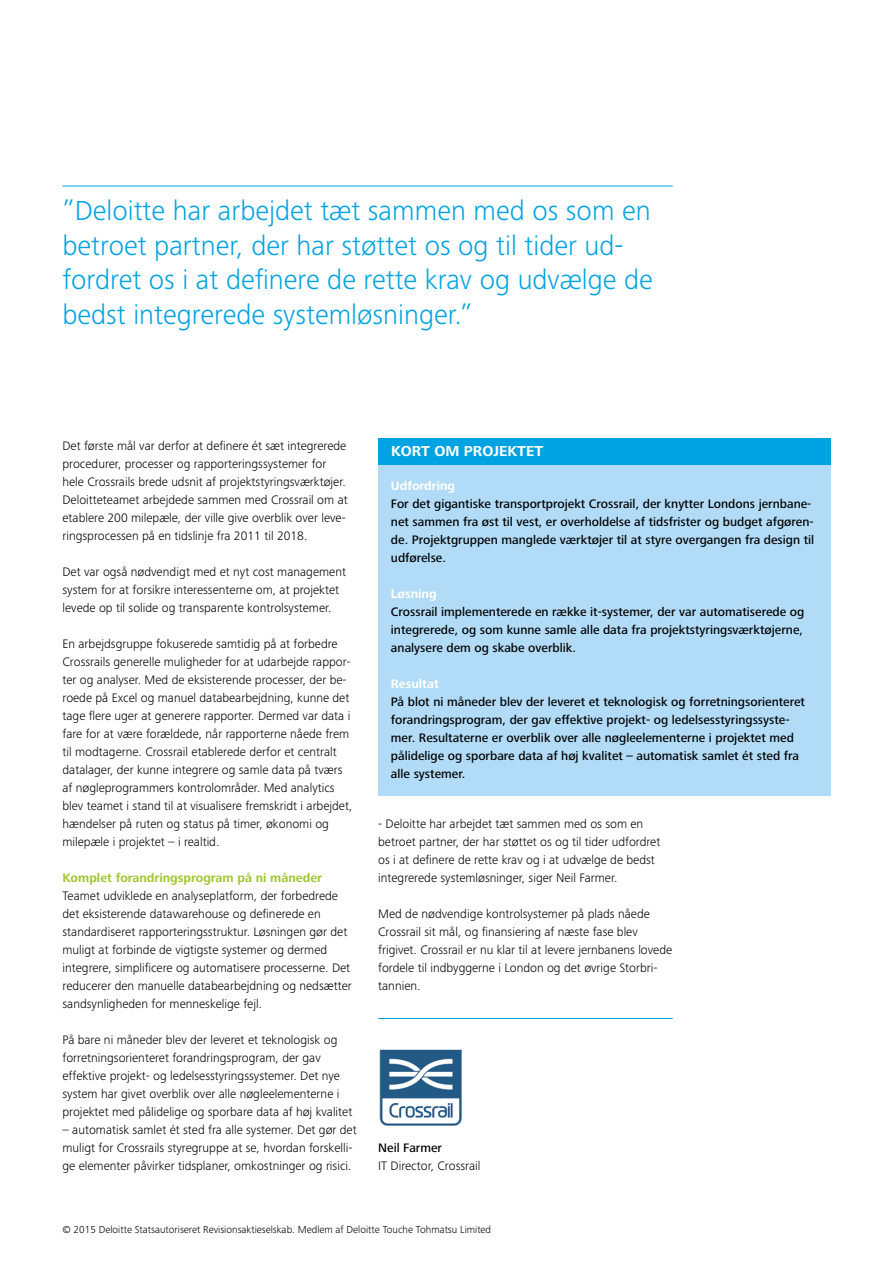
<style>
.page{position:relative;width:893px;height:1263px;background:#fff}
.page>*{position:absolute;margin:0;border:0;box-sizing:border-box;transform-origin:0 0}
.Pull_out_quote_-_fir{font:300 28.5px/34.5px "Frutiger Next Pro";color:#00a3e2}
.Table__header{font:700 15px "Frutiger Next Pro";color:#fff}
.Body{font:300 12.75px/18px "Frutiger Next Pro";color:#000}
.box_main{font:500 12.75px/18px "Frutiger Next Pro";color:#000}
.Subheading_green_8_5{font:700 12.75px "Frutiger Next Pro";color:#a2c632}
.box_subhead{font:700 12.75px "Frutiger Next Pro";color:#fff}
.box_subhead-2{font:300 12.75px "Frutiger Next Pro";color:#000}
.box_subhead-3{font:500 12.75px "Frutiger Next Pro";color:#000}
.t1{font:300 10.5px "Frutiger Next Pro";color:#000}
</style>
<div class="page">
<hr style="left:63px;top:186px;width:610px;height:1px;background:#00a3e2">
<div style="left:378px;top:464px;width:452px;height:332px;background:#b1dbf6"></div>
<div style="left:378px;top:438px;width:452px;height:27px;background:#00a3e2"></div>
<hr style="left:378px;top:1018px;width:295px;height:1px;background:#00a3e2">
<img style="left:379px;top:1049px;width:83px;height:76px">
<p class="Pull_out_quote_-_fir" style="left:63px;top:194px;width:592px">”Deloitte har arbejdet tæt sammen med os som en betroet partner, der har støttet os og til tider ud&shy;fordret os i at definere de rette krav og udvælge de bedst integrerede systemløsninger.”</p>
<p class="Body" style="left:63px;top:437px;width:287px">Det første mål var derfor at definere ét sæt integrerede procedurer, processer og rapporteringssystemer for hele Crossrails brede udsnit af projektstyringsværktøjer.<br>Deloitteteamet arbejdede sammen med Crossrail om at etablere 200 milepæle, der ville give overblik over leve&shy;ringsprocessen på en tidslinje fra 2011 til 2018.</p>
<p class="Body" style="left:63px;top:563px;width:285px">Det var også nødvendigt med et nyt cost management system for at forsikre interessenterne om, at projektet levede op til solide og transparente kontrolsystemer.</p>
<p class="Body" style="left:63px;top:635px;width:291px">En arbejdsgruppe fokuserede samtidig på at forbedre Crossrails generelle muligheder for at udarbejde rappor&shy;ter og analyser. Med de eksisterende processer, der be&shy;roede på Excel og manuel databearbejdning, kunne det tage flere uger at generere rapporter. Dermed var data i fare for at være forældede, når rapporterne nåede frem til modtagerne. Crossrail etablerede derfor et centralt datalager, der kunne integrere og samle data på tværs af nøgleprogrammers kontrolområder. Med analytics blev teamet i stand til at visualisere fremskridt i arbejdet, hændelser på ruten og status på timer, økonomi og milepæle i projektet – i realtid.</p>
<p class="Subheading_green_8_5" style="left:63px;top:870px;width:261px">Komplet forandringsprogram på ni måneder</p>
<p class="Body" style="left:63px;top:887px;width:291px">Teamet udviklede en analyseplatform, der forbedrede det eksisterende datawarehouse og definerede en standardiseret rapporteringsstruktur. Løsningen gør det muligt at forbinde de vigtigste systemer og dermed integrere, simplificere og automatisere processerne. Det reducerer den manuelle databearbejdning og nedsætter sandsynligheden for menneskelige fejl.</p>
<p class="Body" style="left:63px;top:1031px;width:291px">På bare ni måneder blev der leveret et teknologisk og forretningsorienteret forandringsprogram, der gav effektive projekt- og ledelsesstyringssystemer. Det nye system har givet overblik over alle nøgleelementerne i projektet med pålidelige og sporbare data af høj kvalitet</p>
<p class="Body" style="left:63px;top:1121px;width:296px">– automatisk samlet ét sted fra alle systemer. Det gør det muligt for Crossrails styregruppe at se, hvordan forskelli&shy;ge elementer påvirker tidsplaner, omkostninger og risici.</p>
<p class="Table__header" style="left:391px;top:443px;width:153px">KORT OM PROJEKTET</p>
<p class="box_subhead" style="left:391px;top:478px;width:66px">Udfordring</p>
<p class="box_main" style="left:391px;top:495px;width:425px">For det gigantiske transportprojekt Crossrail, der knytter Londons jernbane&shy;net sammen fra øst til vest, er overholdelse af tidsfrister og budget afgøren&shy;de. Projektgruppen manglede værktøjer til at styre overgangen fra design til udførelse.</p>
<p class="box_subhead" style="left:391px;top:586px;width:47px">Løsning</p>
<p class="box_main" style="left:391px;top:603px;width:415px;text-align:justify">Crossrail implementerede en række it-systemer, der var automatiserede og integrerede, og som kunne samle alle data fra projektstyringsværktøjerne, analysere dem og skabe overblik.</p>
<p class="box_subhead" style="left:391px;top:676px;width:49px">Resultat</p>
<p class="box_main" style="left:391px;top:693px;width:416px">På blot ni måneder blev der leveret et teknologisk og forretningsorienteret forandringsprogram, der gav effektive projekt- og ledelsesstyringssyste&shy;mer. Resultaterne er overblik over alle nøgleelementerne i projektet med pålidelige og sporbare data af høj kvalitet – automatisk samlet ét sted fra alle systemer.</p>
<p class="Body" style="left:378px;top:815px;width:284px">- Deloitte har arbejdet tæt sammen med os som en betroet partner, der har støttet os og til tider udfordret os i at definere de rette krav og i at udvælge de bedst integrerede systemløsninger, siger Neil Farmer.</p>
<p class="Body" style="left:378px;top:905px;width:296px">Med de nødvendige kontrolsystemer på plads nåede Crossrail sit mål, og finansiering af næste fase blev frigivet. Crossrail er nu klar til at levere jernbanens lovede fordele til indbyggerne i London og det øvrige Storbri&shy;tannien.</p>
<p class="box_subhead-3" style="left:378px;top:1140px;width:65px">Neil Farmer</p>
<p class="box_subhead-2" style="left:378px;top:1158px;width:104px">IT Director, Crossrail</p>
<p class="t1" style="left:63px;top:1224px;width:430px">© 2015 Deloitte Statsautoriseret Revisionsaktieselskab. Medlem af Deloitte Touche Tohmatsu Limited</p>
</div>
